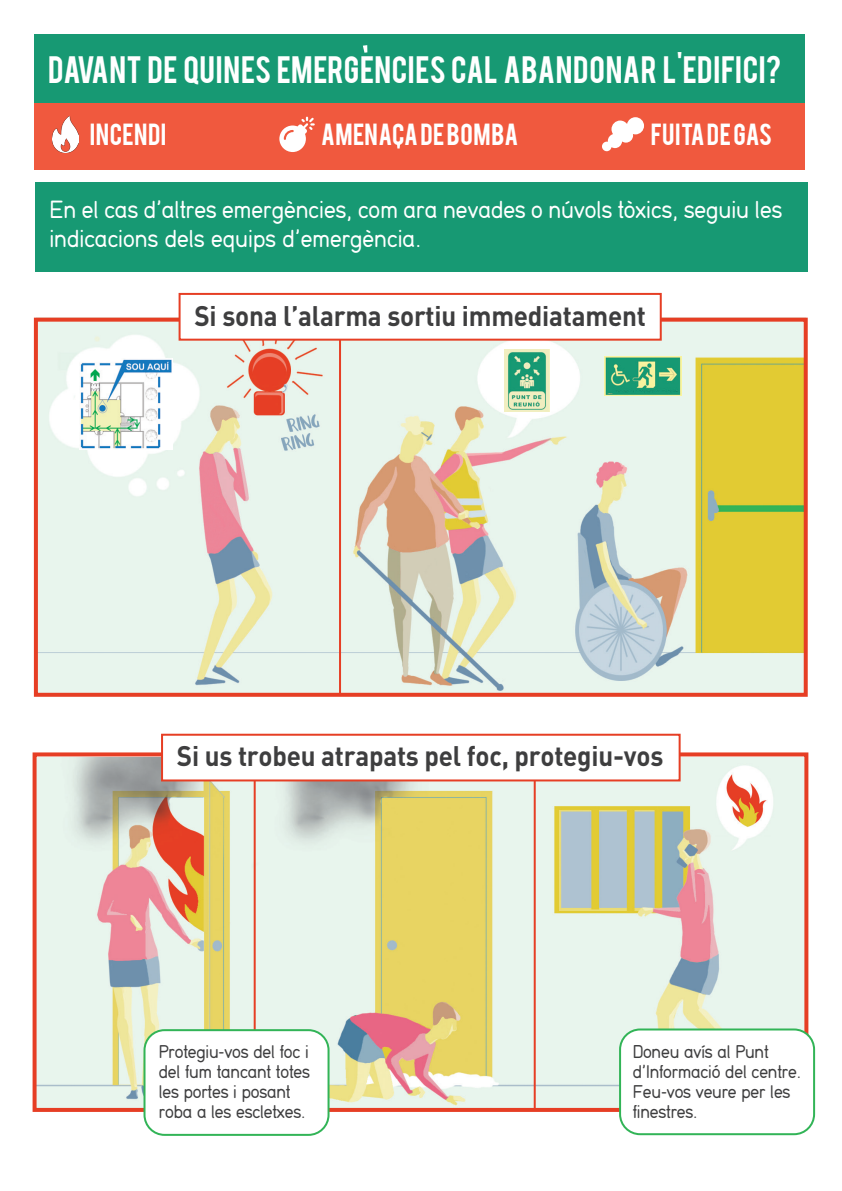
<style>
.page{position:relative;width:842px;height:1191px;background:#fff}
.page>*{position:absolute;margin:0;border:0;box-sizing:border-box;transform-origin:0 0}
.t1{font:30px "Bebas";letter-spacing:.02em;color:#fff}
.t2{font:700 28px "DIN";letter-spacing:-.01em;color:#3e3e3f;scale:.93 1}
.t3{font:25.8px/28.8px "Din 16";color:#fff;scale:.93 1}
.t4{font:24px "Bebas";letter-spacing:.02em;color:#fff}
.t5{font:24px "Bebas";color:#fff}
.t6{font:19.4px/20px "Din 16";letter-spacing:-.01em;color:#3e3e3f;scale:.93 1}
</style>
<div class="page">
<div style="left:34px;top:34px;width:771px;height:74px;background:#179973"></div>
<div style="left:34px;top:104px;width:771px;height:66px;background:#f0593e"></div>
<div style="left:35px;top:182px;width:772px;height:90px;background:#179973"></div>
<img style="left:39px;top:323px;width:764px;height:369px">
<div style="left:34px;top:318px;width:774px;height:379px;border:4px solid #e63e24"></div>
<svg style="left:363px;top:45px;width:4px;height:8px"></svg>
<svg style="left:397px;top:143px;width:3px;height:5px"></svg>
<img style="left:604px;top:356px;width:78px;height:39px">
<img style="left:504px;top:350px;width:45px;height:62px">
<svg style="left:279px;top:117px;width:36px;height:35px"></svg>
<svg style="left:602px;top:117px;width:42px;height:34px"></svg>
<img style="left:52px;top:117px;width:27px;height:35px">
<img style="left:80px;top:359px;width:93px;height:90px">
<img style="left:38px;top:757px;width:765px;height:350px">
<hr style="left:339px;top:318px;width:2px;height:375px;background:#e63e24">
<div style="left:179px;top:293px;width:483px;height:48px;background:#fff;border:2px solid #e63e24"></div>
<div style="left:33px;top:752px;width:775px;height:360px;border:4px solid #e63e24"></div>
<hr style="left:254px;top:739px;width:2px;height:379px;background:#e63e24">
<hr style="left:534px;top:739px;width:2px;height:371px;background:#e63e24">
<div style="left:144px;top:1030px;width:184px;height:104px;background:#fff;border-radius:20px"></div>
<div style="left:144px;top:1029px;width:186px;height:106px;border:2px solid #32b457;border-radius:20px"></div>
<div style="left:620px;top:1029px;width:194px;height:105px;background:#fff;border-radius:20px"></div>
<div style="left:619px;top:1028px;width:196px;height:107px;border:2px solid #32b457;border-radius:20px"></div>
<div style="left:161px;top:733px;width:520px;height:48px;background:#fff;border:2px solid #e63e24"></div>
<h1 class="t1" style="left:48px;top:47px;width:735px">DAVANT DE QUINES EMERGENCIES CAL ABANDONAR L'EDIFICI?</h1>
<p class="t4" style="left:90px;top:117px;width:78px">INCENDI</p>
<p class="t4" style="left:321px;top:117px;width:199px">AMENACA DE BOMBA</p>
<p class="t5" style="left:651px;top:117px;width:123px">FUITA DE GAS</p>
<h3 class="t3" style="left:49px;top:195px;width:789px">En el cas d’altres emergències, com ara nevades o núvols tòxics, seguiu les indicacions dels equips d’emergència.</h3>
<h2 class="t2" style="left:194px;top:298px;width:487px">Si sona l’alarma sortiu immediatament</h2>
<h2 class="t2" style="left:177px;top:737px;width:525px">Si us trobeu atrapats pel foc, protegiu-vos</h2>
<p class="t6" style="left:159px;top:1042px;width:164px">Protegiu-vos del foc i del fum tancant totes les portes i posant roba a les escletxes.</p>
<p class="t6" style="left:633px;top:1041px;width:183px">Doneu avís al Punt d’Informació del centre.<br>Feu-vos veure per les finestres.</p>
</div>
